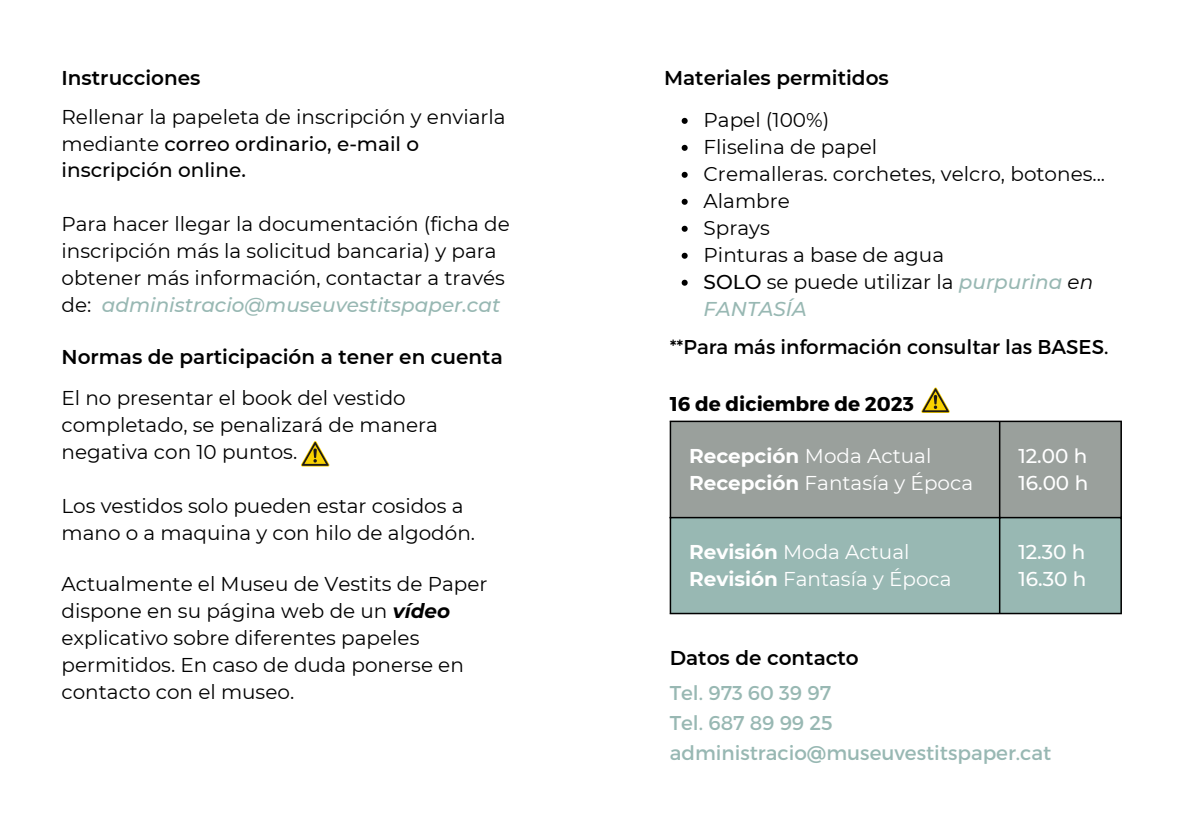
<style>
.page{position:relative;width:1190px;height:822px;background:#fff}
.page>*{position:absolute;margin:0;border:0;box-sizing:border-box;transform-origin:0 0}
.t1{font:20px/27px "Montserrat";color:#000}
.t2{font:600 20px "Montserrat";color:#000}
.t3{font:20px "Montserrat";color:#fff}
.t4{font:20px "Montserrat";color:#98b8b3}
.t5{font:500 20px "Montserrat";color:#fff}
.t6{font:700 20px "Montserrat";color:#000}
.s1{font-weight:500}
.s2{font-weight:500;font-style:italic;color:#98b8b3}
.s3{font-weight:700;font-style:italic}
.s4{font-style:italic}
.s5{font-weight:700}
</style>
<div class="page">
<svg style="left:682px;top:118px;width:6px;height:6px"></svg>
<svg style="left:682px;top:145px;width:6px;height:6px"></svg>
<svg style="left:682px;top:172px;width:6px;height:6px"></svg>
<svg style="left:682px;top:199px;width:6px;height:6px"></svg>
<svg style="left:682px;top:226px;width:6px;height:6px"></svg>
<svg style="left:682px;top:253px;width:6px;height:6px"></svg>
<svg style="left:682px;top:280px;width:6px;height:6px"></svg>
<div style="left:671px;top:422px;width:449px;height:95px;background:#9aa09c"></div>
<div style="left:671px;top:518px;width:449px;height:95px;background:#98b8b3"></div>
<hr style="left:670px;top:422px;width:1px;height:191px;background:#000">
<hr style="left:999px;top:422px;width:1px;height:191px;background:#000">
<hr style="left:1120px;top:422px;width:2px;height:191px;background:#000">
<hr style="left:670px;top:421px;width:452px;height:1px;background:#000">
<hr style="left:670px;top:517px;width:452px;height:1px;background:#000">
<hr style="left:670px;top:613px;width:452px;height:1px;background:#000">
<svg style="left:921px;top:388px;width:29px;height:25px"></svg>
<svg style="left:301px;top:441px;width:28px;height:26px"></svg>
<p class="t2" style="left:61px;top:66px;width:141px">Instrucciones</p>
<p class="t1" style="left:61px;top:103px;width:446px">Rellenar la papeleta de inscripción y enviarla mediante <span class="s1">correo ordinario, e-mail o inscripción online.</span></p>
<p class="t1" style="left:61px;top:211px;width:450px">Para hacer llegar la documentación (ficha de inscripción más la solicitud bancaria) y para obtener más información, contactar a través de: <span class="s2">administracio@museuvestitspaper.cat</span></p>
<p class="t2" style="left:61px;top:345px;width:443px">Normas de participación a tener en cuenta</p>
<p class="t1" style="left:61px;top:384px;width:378px">El no presentar el book del vestido completado, se penalizará de manera negativa con 10 puntos.</p>
<p class="t1" style="left:61px;top:492px;width:415px">Los vestidos solo pueden estar cosidos a mano o a maquina y con hilo de algodón.</p>
<p class="t1" style="left:61px;top:571px;width:427px">Actualmente el Museu de Vestits de Paper dispone en su página web de un <span class="s3">vídeo </span>explicativo sobre diferentes papeles permitidos. En caso de duda ponerse en contacto con el museo.</p>
<p class="t2" style="left:664px;top:66px;width:226px">Materiales permitidos</p>
<p class="t1" style="left:704px;top:106px;width:127px">Papel (100%)</p>
<p class="t1" style="left:704px;top:133px;width:175px">Fliselina de papel</p>
<p class="t1" style="left:704px;top:160px;width:403px">Cremalleras. corchetes, velcro, botones...</p>
<p class="t1" style="left:704px;top:187px;width:88px">Alambre</p>
<p class="t1" style="left:704px;top:214px;width:68px">Sprays</p>
<p class="t1" style="left:704px;top:241px;width:242px">Pinturas a base de agua</p>
<p class="t1" style="left:704px;top:268px;width:391px"><span class="s1">SOLO</span> se puede utilizar la <span class="s2">purpurina</span> <span class="s4">en<br></span><span class="s2">FANTASÍA</span></p>
<p class="t1" style="left:670px;top:333px;width:440px">**Para más información consultar las BASES.</p>
<p class="t6" style="left:670px;top:391px;width:246px">16 de diciembre de 2023</p>
<p class="t3" style="left:689px;top:443px;width:244px"><span class="s5">Recepción</span> Moda Actual</p>
<p class="t3" style="left:689px;top:470px;width:285px"><span class="s5">Recepción</span> Fantasía y Época</p>
<p class="t3" style="left:689px;top:539px;width:222px"><span class="s5">Revisión</span> Moda Actual</p>
<p class="t3" style="left:689px;top:566px;width:264px"><span class="s5">Revisión</span> Fantasía y Época</p>
<p class="t2" style="left:670px;top:646px;width:191px">Datos de contacto</p>
<p class="t5" style="left:1018px;top:443px;width:71px">12.00 h</p>
<p class="t5" style="left:1018px;top:470px;width:71px">16.00 h</p>
<p class="t5" style="left:1018px;top:539px;width:69px">12.30 h</p>
<p class="t5" style="left:1018px;top:566px;width:69px">16.30 h</p>
<p class="t4" style="left:670px;top:680px;width:163px">Tel. 973 60 39 97</p>
<p class="t4" style="left:670px;top:710px;width:164px">Tel. 687 89 99 25</p>
<p class="t4" style="left:670px;top:740px;width:383px">administracio@museuvestitspaper.cat</p>
</div>
